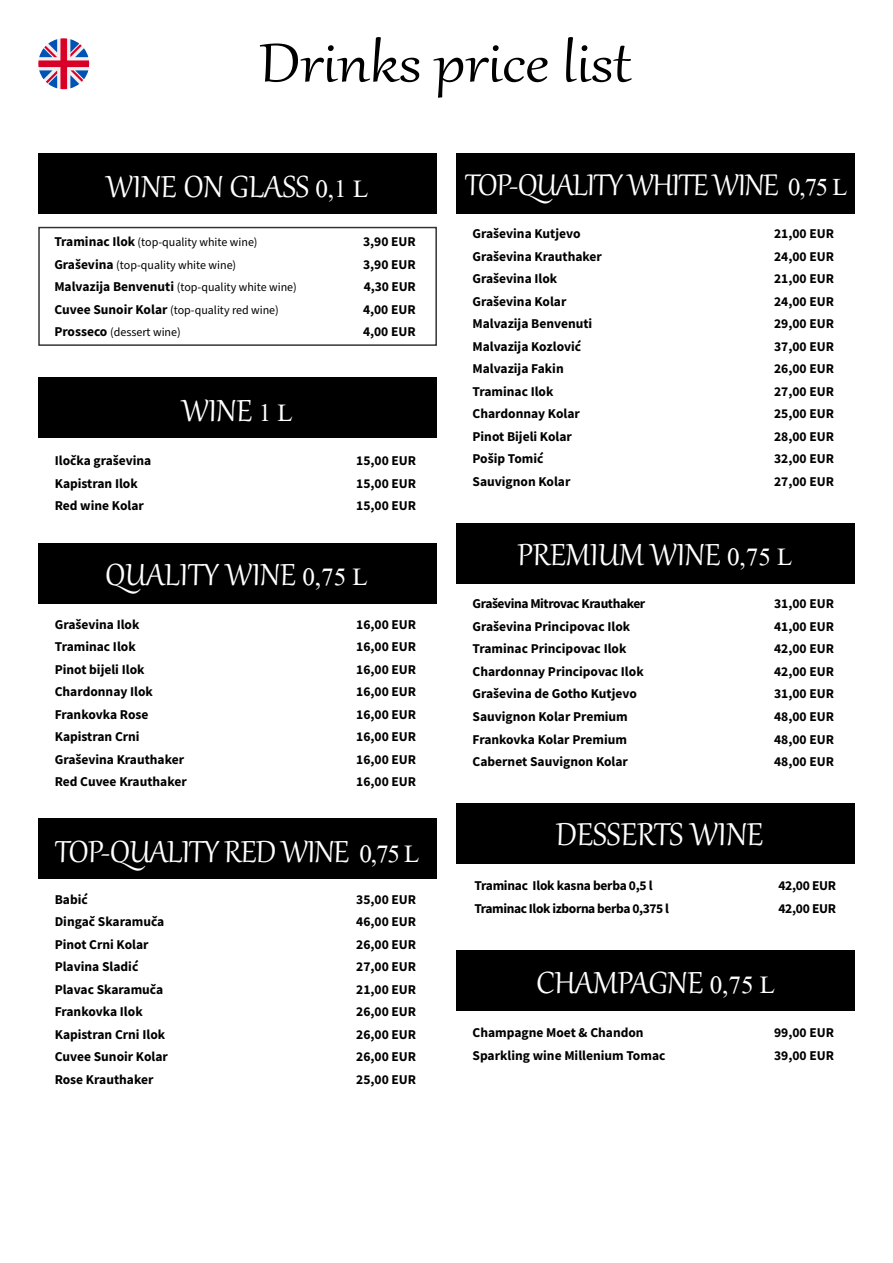
<style>
.page{position:relative;width:893px;height:1263px;background:#fff}
.page>*{position:absolute;margin:0;border:0;box-sizing:border-box;transform-origin:0 0}
.t1{font:66.75px "Gabriola";color:#000;scale:1.13 1}
.t2{font:39px "Gabriola";color:#fff}
.t3{font:37.5px "Gabriola";color:#fff}
.t4{font:37.5px "Gabriola";letter-spacing:-.02em;color:#fff}
.t5{font:36.75px "Gabriola";letter-spacing:-.03em;color:#fff}
.t6{font:700 13.5px "Source Sans Pro";color:#000}
.t7{font:700 13.5px "Source Sans Pro";letter-spacing:-.03em;color:#000}
.t8{font:700 13.5px "Source Sans Pro";letter-spacing:-.02em;color:#000}
.t9{font:12px "Source Sans Pro";color:#000}
.s1{font-family:"Microsoft Himalaya"}
.s2{font-weight:700;font-size:13.5px}
</style>
<div class="page">
<div style="left:38px;top:377px;width:399px;height:61px;background:#000"></div>
<div style="left:456px;top:153px;width:399px;height:61px;background:#000"></div>
<div style="left:456px;top:523px;width:399px;height:61px;background:#000"></div>
<div style="left:38px;top:818px;width:399px;height:61px;background:#000"></div>
<div style="left:456px;top:949px;width:399px;height:61px;background:#000"></div>
<div style="left:456px;top:803px;width:399px;height:61px;background:#000"></div>
<div style="left:38px;top:153px;width:399px;height:61px;background:#000"></div>
<div style="left:38px;top:543px;width:399px;height:61px;background:#000"></div>
<svg style="left:38px;top:38px;width:51px;height:51px"></svg>
<h1 class="t1" style="left:259px;top:19px;width:331px">Drinks price list</h1>
<h3 class="t3" style="left:106px;top:162px;width:264px">WINE ON GLASS <span class="s1">0,1 L</span></h3>
<p class="t9" style="left:54px;top:234px;width:205px"><span class="s2">Traminac Ilok</span> (top-quality white wine)</p>
<p class="t6" style="left:363px;top:233px;width:54px">3,90 EUR</p>
<p class="t9" style="left:54px;top:257px;width:183px"><span class="s2">Graševina</span> (top-quality white wine)</p>
<p class="t6" style="left:363px;top:255px;width:54px">3,90 EUR</p>
<p class="t9" style="left:54px;top:279px;width:244px"><span class="s2">Malvazija Benvenuti</span> (top-quality white wine)</p>
<p class="t6" style="left:364px;top:278px;width:53px">4,30 EUR</p>
<p class="t9" style="left:54px;top:302px;width:226px"><span class="s2">Cuvee Sunoir Kolar</span> (top-quality red wine)</p>
<p class="t6" style="left:363px;top:300px;width:54px">4,00 EUR</p>
<p class="t9" style="left:54px;top:324px;width:128px"><span class="s2">Prosseco</span> (dessert wine)</p>
<p class="t6" style="left:363px;top:323px;width:54px">4,00 EUR</p>
<h3 class="t3" style="left:182px;top:386px;width:113px">WINE <span class="s1">1 L</span></h3>
<p class="t6" style="left:55px;top:451px;width:98px">Iločka graševina</p>
<p class="t6" style="left:356px;top:451px;width:61px">15,00 EUR</p>
<p class="t6" style="left:55px;top:474px;width:85px">Kapistran Ilok</p>
<p class="t6" style="left:356px;top:474px;width:61px">15,00 EUR</p>
<p class="t6" style="left:55px;top:496px;width:91px">Red wine Kolar</p>
<p class="t6" style="left:356px;top:496px;width:61px">15,00 EUR</p>
<h3 class="t3" style="left:105px;top:550px;width:264px">QUALITY WINE <span class="s1">0,75 L</span></h3>
<p class="t6" style="left:55px;top:615px;width:86px">Graševina Ilok</p>
<p class="t6" style="left:356px;top:615px;width:61px">16,00 EUR</p>
<p class="t6" style="left:55px;top:638px;width:82px">Traminac Ilok</p>
<p class="t6" style="left:356px;top:638px;width:61px">16,00 EUR</p>
<p class="t6" style="left:55px;top:660px;width:91px">Pinot bijeli Ilok</p>
<p class="t6" style="left:356px;top:660px;width:61px">16,00 EUR</p>
<p class="t6" style="left:55px;top:683px;width:100px">Chardonnay Ilok</p>
<p class="t6" style="left:356px;top:683px;width:61px">16,00 EUR</p>
<p class="t6" style="left:55px;top:705px;width:95px">Frankovka Rose</p>
<p class="t6" style="left:356px;top:705px;width:61px">16,00 EUR</p>
<p class="t6" style="left:55px;top:728px;width:86px">Kapistran Crni</p>
<p class="t6" style="left:356px;top:728px;width:61px">16,00 EUR</p>
<p class="t6" style="left:55px;top:750px;width:131px">Graševina Krauthaker</p>
<p class="t6" style="left:356px;top:750px;width:61px">16,00 EUR</p>
<p class="t6" style="left:55px;top:773px;width:134px">Red Cuvee Krauthaker</p>
<p class="t6" style="left:356px;top:773px;width:61px">16,00 EUR</p>
<h3 class="t4" style="left:55px;top:827px;width:366px">TOP-QUALITY RED WINE <span class="s1">0,75 L</span></h3>
<p class="t6" style="left:55px;top:890px;width:35px">Babić</p>
<p class="t6" style="left:356px;top:890px;width:61px">35,00 EUR</p>
<p class="t6" style="left:55px;top:913px;width:111px">Dingač Skaramuča</p>
<p class="t6" style="left:356px;top:913px;width:61px">46,00 EUR</p>
<p class="t6" style="left:55px;top:935px;width:95px">Pinot Crni Kolar</p>
<p class="t6" style="left:356px;top:935px;width:61px">26,00 EUR</p>
<p class="t6" style="left:55px;top:958px;width:85px">Plavina Sladić</p>
<p class="t6" style="left:356px;top:958px;width:61px">27,00 EUR</p>
<p class="t6" style="left:55px;top:980px;width:110px">Plavac Skaramuča</p>
<p class="t6" style="left:356px;top:980px;width:61px">21,00 EUR</p>
<p class="t6" style="left:55px;top:1003px;width:89px">Frankovka Ilok</p>
<p class="t6" style="left:356px;top:1003px;width:61px">26,00 EUR</p>
<p class="t6" style="left:55px;top:1025px;width:112px">Kapistran Crni Ilok</p>
<p class="t6" style="left:356px;top:1025px;width:61px">26,00 EUR</p>
<p class="t6" style="left:55px;top:1048px;width:115px">Cuvee Sunoir Kolar</p>
<p class="t6" style="left:356px;top:1048px;width:61px">26,00 EUR</p>
<p class="t6" style="left:55px;top:1070px;width:100px">Rose Krauthaker</p>
<p class="t6" style="left:356px;top:1070px;width:61px">25,00 EUR</p>
<h3 class="t5" style="left:465px;top:161px;width:384px">TOP-QUALITY WHITE WINE <span class="s1">0,75 L</span></h3>
<p class="t6" style="left:472px;top:225px;width:110px">Graševina Kutjevo</p>
<p class="t6" style="left:774px;top:225px;width:61px">21,00 EUR</p>
<p class="t6" style="left:472px;top:247px;width:131px">Graševina Krauthaker</p>
<p class="t6" style="left:774px;top:247px;width:61px">24,00 EUR</p>
<p class="t6" style="left:472px;top:270px;width:86px">Graševina Ilok</p>
<p class="t6" style="left:774px;top:270px;width:61px">21,00 EUR</p>
<p class="t6" style="left:472px;top:292px;width:95px">Graševina Kolar</p>
<p class="t6" style="left:774px;top:292px;width:61px">24,00 EUR</p>
<p class="t6" style="left:472px;top:315px;width:121px">Malvazija Benvenuti</p>
<p class="t6" style="left:774px;top:315px;width:61px">29,00 EUR</p>
<p class="t6" style="left:472px;top:337px;width:110px">Malvazija Kozlović</p>
<p class="t6" style="left:774px;top:337px;width:61px">37,00 EUR</p>
<p class="t6" style="left:472px;top:360px;width:93px">Malvazija Fakin</p>
<p class="t6" style="left:774px;top:360px;width:61px">26,00 EUR</p>
<p class="t6" style="left:472px;top:382px;width:82px">Traminac Ilok</p>
<p class="t6" style="left:774px;top:382px;width:61px">27,00 EUR</p>
<p class="t6" style="left:472px;top:405px;width:109px">Chardonnay Kolar</p>
<p class="t6" style="left:774px;top:405px;width:61px">25,00 EUR</p>
<p class="t6" style="left:472px;top:427px;width:101px">Pinot Bijeli Kolar</p>
<p class="t6" style="left:774px;top:427px;width:61px">28,00 EUR</p>
<p class="t6" style="left:472px;top:450px;width:72px">Pošip Tomić</p>
<p class="t6" style="left:774px;top:450px;width:61px">32,00 EUR</p>
<p class="t6" style="left:472px;top:472px;width:99px">Sauvignon Kolar</p>
<p class="t6" style="left:774px;top:472px;width:61px">27,00 EUR</p>
<h3 class="t3" style="left:517px;top:530px;width:277px">PREMIUM WINE <span class="s1">0,75 L</span></h3>
<p class="t7" style="left:472px;top:595px;width:174px">Graševina Mitrovac Krauthaker</p>
<p class="t6" style="left:774px;top:595px;width:61px">31,00 EUR</p>
<p class="t6" style="left:472px;top:617px;width:159px">Graševina Principovac Ilok</p>
<p class="t6" style="left:774px;top:617px;width:61px">41,00 EUR</p>
<p class="t6" style="left:472px;top:640px;width:155px">Traminac Principovac Ilok</p>
<p class="t6" style="left:774px;top:640px;width:61px">42,00 EUR</p>
<p class="t6" style="left:472px;top:662px;width:173px">Chardonnay Principovac Ilok</p>
<p class="t6" style="left:774px;top:662px;width:61px">42,00 EUR</p>
<p class="t6" style="left:472px;top:685px;width:166px">Graševina de Gotho Kutjevo</p>
<p class="t6" style="left:774px;top:685px;width:61px">31,00 EUR</p>
<p class="t6" style="left:472px;top:707px;width:157px">Sauvignon Kolar Premium</p>
<p class="t6" style="left:774px;top:707px;width:61px">48,00 EUR</p>
<p class="t6" style="left:472px;top:730px;width:156px">Frankovka Kolar Premium</p>
<p class="t6" style="left:774px;top:730px;width:61px">48,00 EUR</p>
<p class="t6" style="left:472px;top:752px;width:157px">Cabernet Sauvignon Kolar</p>
<p class="t6" style="left:774px;top:752px;width:61px">48,00 EUR</p>
<h2 class="t2" style="left:556px;top:809px;width:209px">DESSERTS WINE</h2>
<p class="t8" style="left:474px;top:877px;width:180px">Traminac Ilok kasna berba 0,5 l</p>
<p class="t6" style="left:778px;top:877px;width:59px">42,00 EUR</p>
<p class="t7" style="left:474px;top:899px;width:196px">Traminac Ilok izborna berba 0,375 l</p>
<p class="t6" style="left:778px;top:899px;width:59px">42,00 EUR</p>
<h3 class="t3" style="left:536px;top:958px;width:240px">CHAMPAGNE <span class="s1">0,75 L</span></h3>
<p class="t6" style="left:472px;top:1023px;width:173px">Champagne Moet &amp; Chandon</p>
<p class="t6" style="left:774px;top:1023px;width:61px">99,00 EUR</p>
<p class="t6" style="left:472px;top:1046px;width:194px">Sparkling wine Millenium Tomac</p>
<p class="t6" style="left:774px;top:1046px;width:61px">39,00 EUR</p>
</div>
